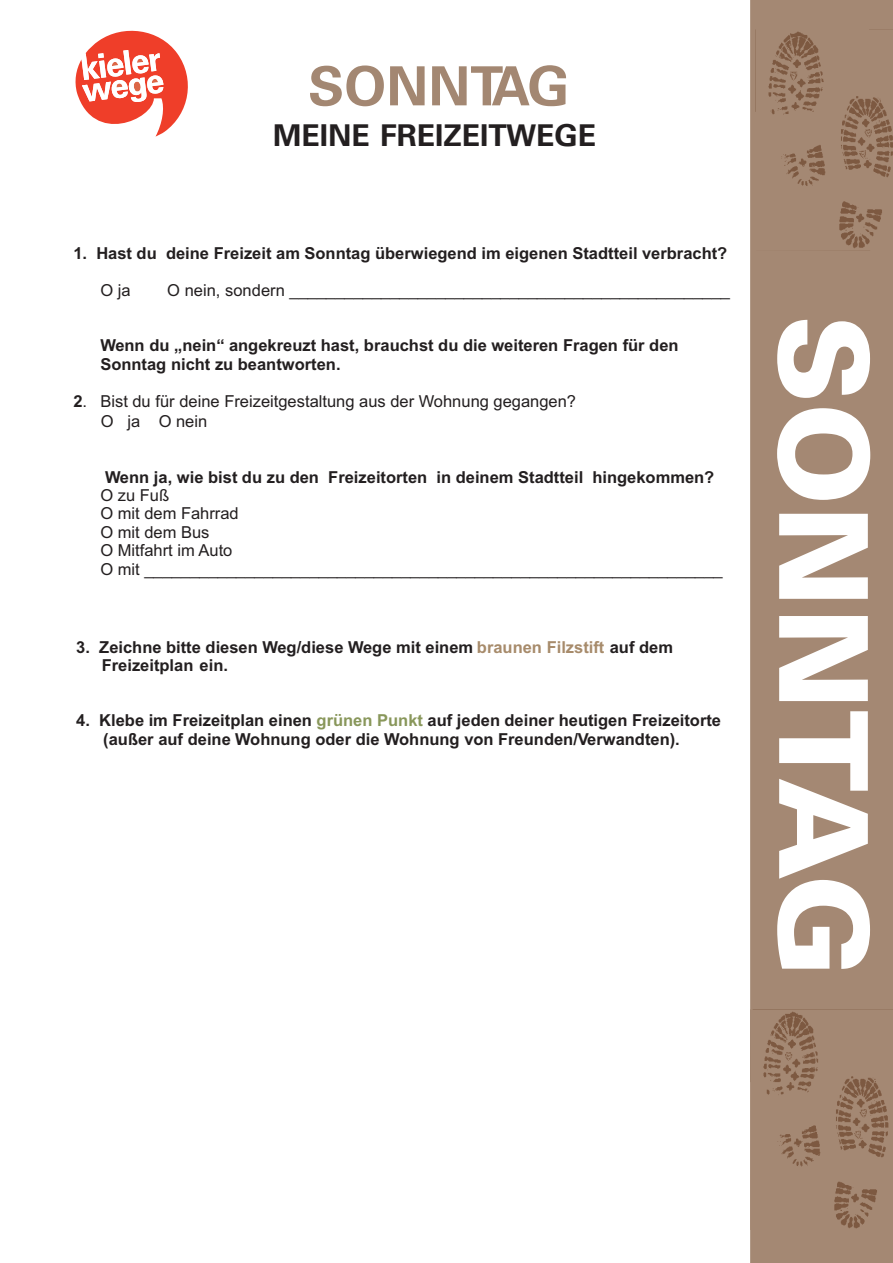
<style>
.page{position:relative;width:893px;height:1263px;background:#fff}
.page>*{position:absolute;margin:0;border:0;box-sizing:border-box;transform-origin:0 0}
.t1{font:300 54px "Univers LT";color:#a38772}
.t2{font:300 30px "Univers LT";color:#231f20}
.t3{font:700 16.5px/18.5px "Arial";color:#231f20}
.t4{font:16.5px/18.5px "Arial";color:#231f20}
.s1{font-weight:700}
.s2{color:#a78b6b}
.s3{color:#89975b}
</style>
<div class="page">
<svg style="left:750px;top:0;width:142px;height:1263px;fill:#a48873"></svg>
<img style="left:750px;top:1009px;width:142px;height:221px">
<img style="left:755px;top:29px;width:137px;height:221px">
<svg style="left:75px;top:30px;width:113px;height:107px"></svg>
<h1 class="t1" style="left:308px;top:66px;width:263px">SONNTAG</h1>
<h2 class="t2" style="left:273px;top:124px;width:324px">MEINE FREIZEITWEGE</h2>
<p class="t3" style="left:73px;top:246px;width:655px">1. Hast du deine Freizeit am Sonntag überwiegend im eigenen Stadtteil verbracht?</p>
<p class="t4" style="left:100px;top:282px;width:32px">O ja</p>
<p class="t4" style="left:167px;top:282px;width:564px">O nein, sondern ________________________________________________</p>
<p class="t3" style="left:100px;top:338px;width:579px">Wenn du „nein“ angekreuzt hast, brauchst du die weiteren Fragen für den<br>Sonntag nicht zu beantworten.</p>
<p class="t4" style="left:73px;top:393px;width:504px"><span class="s1">2</span>. Bist du für deine Freizeitgestaltung aus der Wohnung gegangen?</p>
<p class="t4" style="left:101px;top:414px;width:108px">O ja O nein</p>
<p class="t3" style="left:105px;top:469px;width:611px">Wenn ja, wie bist du zu den Freizeitorten in deinem Stadtteil hingekommen?</p>
<p class="t4" style="left:100px;top:487px;width:624px">O zu Fuß<br>O mit dem Fahrrad<br>O mit dem Bus<br>O Mitfahrt im Auto<br>O mit _______________________________________________________________</p>
<p class="t3" style="left:102px;top:639px;width:573px;text-indent:-25px">3. Zeichne bitte diesen Weg/diese Wege mit einem <span class="s2">braunen Filzstift</span> auf dem<br>Freizeitplan ein.</p>
<p class="t3" style="left:103px;top:713px;width:619px;text-indent:-27px">4. Klebe im Freizeitplan einen <span class="s3">grünen Punkt</span> auf jeden deiner heutigen Freizeitorte (außer auf deine Wohnung oder die Wohnung von Freunden/Verwandten).</p>
</div>
